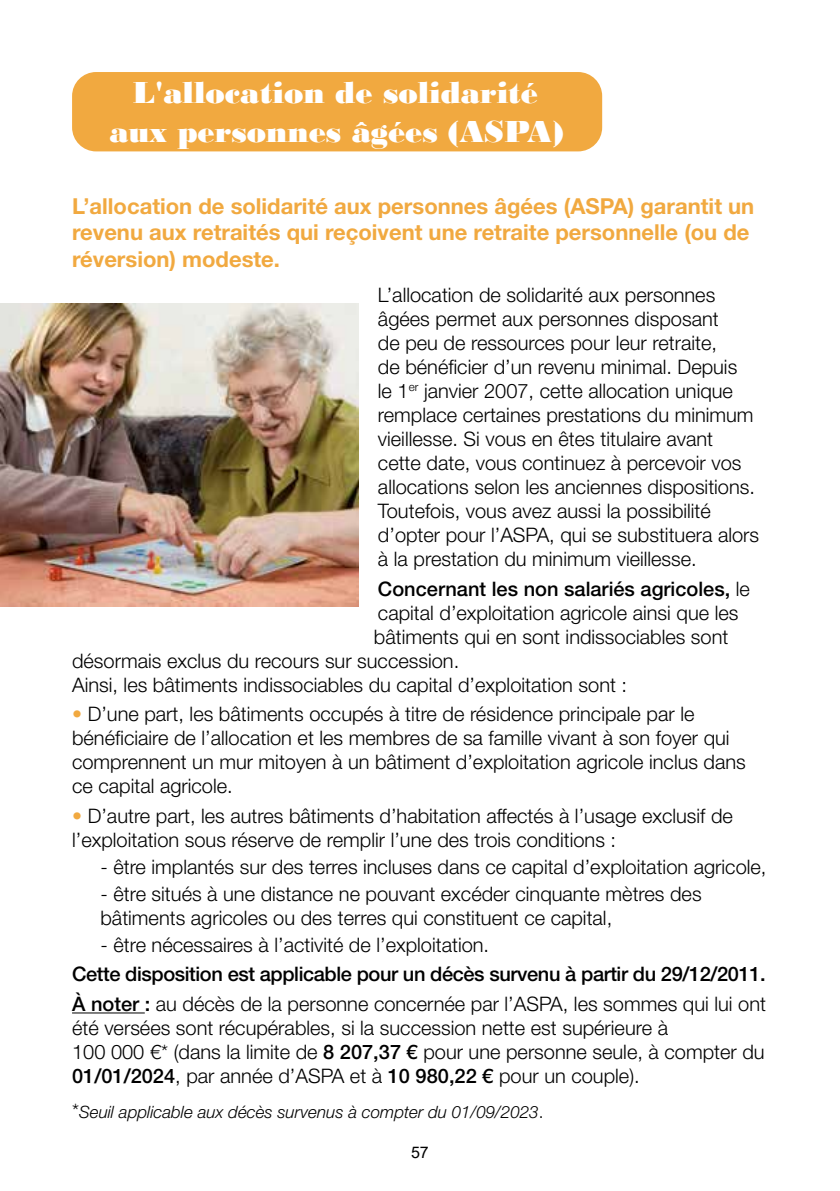
<style>
.page{position:relative;width:840px;height:1191px;background:#fff}
.page>*{position:absolute;margin:0;border:0;box-sizing:border-box;transform-origin:0 0}
.t1{font:32px/38.4px "Bodoni MT Black";color:#fff;text-align:center}
.t2{font:700 22px/26.4px "Helvetica Neue LT Std";color:#f1a940}
.t3{font:300 20px/24px "Helvetica Neue LT Std";color:#000}
.t4{font:500 20px/29.6px "Helvetica Neue LT Std";letter-spacing:-.02em;color:#000}
.t5{font:500 20px "Helvetica Neue LT Std";color:#000}
.t6{font:italic 300 17px "Helvetica Neue LT Std";color:#000}
.t7{font:16px "Arial";color:#000}
.s1{font-weight:300}
.s2{color:#f1a940}
.s3{font-weight:500}
.s4{font-style:normal;font-size:20px}
.s5{font-style:normal}
</style>
<div class="page">
<div style="left:72px;top:72px;width:530px;height:79px;background:#f1a940;border-radius:24px"></div>
<hr style="left:72px;top:1012px;width:73px;height:1px;background:#000">
<img style="left:0;top:303px;width:359px;height:304px">
<h1 class="t1" style="left:109px;top:73px;width:455px">L'allocation de solidarité aux personnes âgées (ASPA)</h1>
<p class="t2" style="left:72px;top:192px;width:683px">L’allocation de solidarité aux personnes âgées (ASPA) garantit un revenu aux retraités qui reçoivent une retraite personnelle (ou de réversion) modeste.</p>
<p class="t3" style="left:378px;top:282px;width:382px">L’allocation de solidarité aux personnes âgées permet aux personnes disposant<br>de peu de ressources pour leur retraite,<br>de bénéficier d’un revenu minimal. Depuis<br>le 1<sup>er</sup> janvier 2007, cette allocation unique remplace certaines prestations du minimum vieillesse. Si vous en êtes titulaire avant cette date, vous continuez à percevoir vos allocations selon les anciennes dispositions.<br>Toutefois, vous avez aussi la possibilité d’opter pour l’ASPA, qui se substituera alors à la prestation du minimum vieillesse.</p>
<p class="t5" style="left:378px;top:576px;width:373px">Concernant les non salariés agricoles, <span class="s1">le</span></p>
<p class="t3" style="left:378px;top:600px;width:362px">capital d’exploitation agricole ainsi que les</p>
<p class="t3" style="left:374px;top:624px;width:356px">bâtiments qui en sont indissociables sont</p>
<p class="t3" style="left:72px;top:648px;width:388px">désormais exclus du recours sur succession.</p>
<p class="t3" style="left:72px;top:672px;width:556px">Ainsi, les bâtiments indissociables du capital d’exploitation sont :</p>
<p class="t3" style="left:72px;top:702px;width:675px"><span class="s2">•</span> D’une part, les bâtiments occupés à titre de résidence principale par le bénéficiaire de l’allocation et les membres de sa famille vivant à son foyer qui comprennent un mur mitoyen à un bâtiment d’exploitation agricole inclus dans ce capital agricole.</p>
<p class="t3" style="left:72px;top:803px;width:662px"><span class="s2">•</span> D’autre part, les autres bâtiments d’habitation affectés à l’usage exclusif de l’exploitation sous réserve de remplir l’une des trois conditions :</p>
<p class="t3" style="left:100px;top:854px;width:667px">- être implantés sur des terres incluses dans ce capital d’exploitation agricole,</p>
<p class="t3" style="left:100px;top:881px;width:602px">- être situés à une distance ne pouvant excéder cinquante mètres des bâtiments agricoles ou des terres qui constituent ce capital,</p>
<p class="t3" style="left:100px;top:932px;width:390px">- être nécessaires à l’activité de l’exploitation.</p>
<p class="t4" style="left:72px;top:959px;width:695px">Cette disposition est applicable pour un décès survenu à partir du 29/12/2011.<br>À noter : <span class="s1">au décès de la personne concernée par l’ASPA, les sommes qui lui ont</span></p>
<p class="t3" style="left:72px;top:1015px;width:693px">été versées sont récupérables, si la succession nette est supérieure à<br>100 000 €* (dans la limite de <span class="s3">8 207,37 €</span> pour une personne seule, à compter du<br><span class="s3">01/01/2024</span>, par année d’ASPA et à <span class="s3">10 980,22 €</span> pour un couple).</p>
<p class="t6" style="left:72px;top:1102px;width:472px"><span class="s4">*</span>Seuil applicable aux décès survenus à compter du 01/09/2023<span class="s5">.</span></p>
<p class="t7" style="left:411px;top:1141px;width:19px">57</p>
</div>
